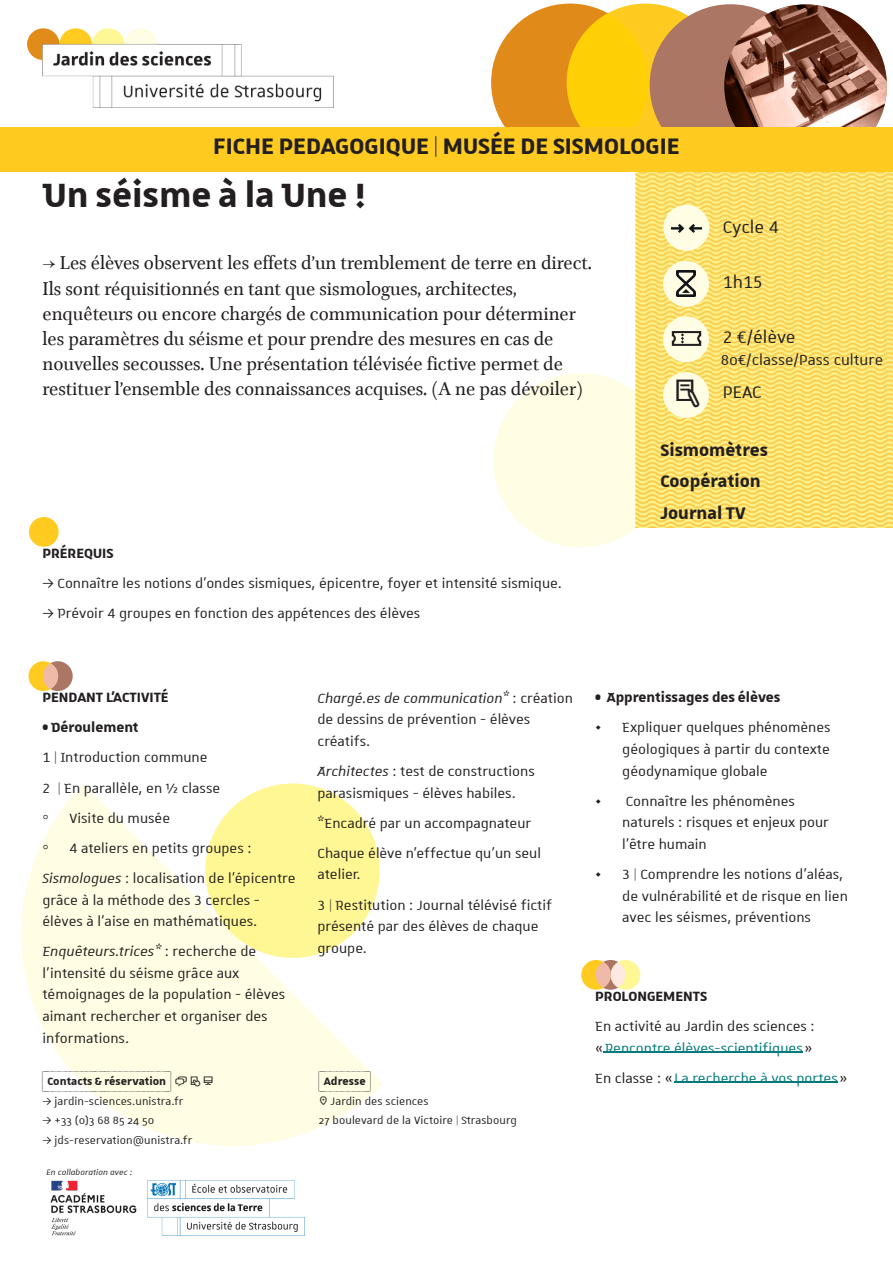
<style>
.page{position:relative;width:893px;height:1263px;background:#fff}
.page>*{position:absolute;margin:0;border:0;box-sizing:border-box;transform-origin:0 0}
.t1{font:700 45px "Unistra C";color:#231f20}
.t2{font:700 30px "Unistra A";color:#231f20}
.t3{font:700 22.5px "Unistra A";color:#231f20}
.t4{font:22.5px "Unistra A";color:#231f20}
.t5{font:21px "Brill";color:#231f20}
.t6{font:19.5px "Unistra A";color:#231f20}
.t7{font:18px "Unistra D";color:#231f20}
.t8{font:italic 18px "Unistra D";color:#231f20}
.t9{font:18px "Unistra D";color:#007a7a}
.t10{font:700 18px "Unistra A";color:#231f20}
.t11{font:700 18px "Unistra D";color:#231f20}
.t12{font:18px "Arial";color:#231f20}
.t13{font:14.25px "Unistra A";letter-spacing:.005em;color:#231f20}
.t14{font:700 14.25px "Unistra Encadre";letter-spacing:.005em;color:#231f20}
.t15{font:italic 10.5px "Unistra A";letter-spacing:.005em;color:#231f20}
.s1{font-style:italic}
.s2{font-style:normal}
.s3{color:#231f20}
</style>
<div class="page">
<svg style="left:21px;top:785px;width:361px;height:361px;fill:#fffde3"></svg>
<div style="left:205px;top:783px;width:175px;height:175px;background:#fff793;border-radius:50%"></div>
<div style="left:493px;top:373px;width:175px;height:174px;background:#fffde3;border-radius:50%"></div>
<img style="left:636px;top:172px;width:257px;height:355px">
<div style="left:567px;top:4px;width:157px;height:157px;background:#ffcb20;border-radius:50%"></div>
<svg style="left:491px;top:4px;width:158px;height:157px;background:#edaa11"></svg>
<div style="left:650px;top:4px;width:161px;height:162px;background:#ab7663;border-radius:50%"></div>
<div style="left:663px;top:261px;width:46px;height:46px;background:#fffde3;border-radius:50%"></div>
<div style="left:663px;top:316px;width:46px;height:46px;background:#fffde3;border-radius:50%"></div>
<div style="left:663px;top:372px;width:46px;height:46px;background:#fffde3;border-radius:50%"></div>
<div style="left:663px;top:205px;width:46px;height:46px;background:#fffde3;border-radius:50%"></div>
<img style="left:677px;top:271px;width:18px;height:26px">
<svg style="left:672px;top:331px;width:29px;height:15px"></svg>
<img style="left:671px;top:223px;width:30px;height:9px">
<div style="left:611px;top:960px;width:29px;height:30px;background:#fff793;border-radius:50%"></div>
<div style="left:29px;top:517px;width:30px;height:30px;background:#ffcb20;border-radius:50%"></div>
<div style="left:28px;top:661px;width:30px;height:30px;background:#ffcb20;border-radius:50%"></div>
<div style="left:581px;top:960px;width:30px;height:30px;background:#ffcb20;border-radius:50%"></div>
<svg style="left:43px;top:661px;width:30px;height:30px"></svg>
<svg style="left:596px;top:960px;width:29px;height:30px"></svg>
<img style="left:28px;top:28px;width:305px;height:80px">
<img style="left:724px;top:4px;width:163px;height:163px;border-radius:50%">
<div style="left:0;top:128px;width:893px;height:44px;background:#ffcb20"></div>
<img style="left:159px;top:1181px;width:146px;height:55px">
<hr style="left:603px;top:1052px;width:200px;height:1px;background:#007a7a">
<hr style="left:675px;top:1082px;width:163px;height:1px;background:#007a7a">
<img style="left:50px;top:1180px;width:109px;height:56px">
<svg style="left:175px;top:1077px;width:38px;height:10px"></svg>
<svg style="left:320px;top:1096px;width:7px;height:9px"></svg>
<p class="t2" style="left:213px;top:132px;width:468px">FICHE PEDAGOGIQUE | MUSÉE DE SISMOLOGIE</p>
<p class="t1" style="left:43px;top:174px;width:325px">Un séisme à la Une !</p>
<p class="t5" style="left:43px;top:254px;width:551px">→ Les élèves observent les effets d’un tremblement de terre en direct.</p>
<p class="t5" style="left:43px;top:279px;width:476px">Ils sont réquisitionnés en tant que sismologues, architectes,</p>
<p class="t5" style="left:43px;top:304px;width:535px">enquêteurs ou encore chargés de communication pour déterminer</p>
<p class="t5" style="left:43px;top:329px;width:512px">les paramètres du séisme et pour prendre des mesures en cas de</p>
<p class="t5" style="left:43px;top:355px;width:522px">nouvelles secousses. Une présentation télévisée fictive permet de</p>
<p class="t5" style="left:43px;top:380px;width:542px">restituer l’ensemble des connaissances acquises. (A ne pas dévoiler)</p>
<p class="t10" style="left:43px;top:545px;width:73px">PRÉREQUIS</p>
<p class="t7" style="left:43px;top:575px;width:521px">→ Connaître les notions d’ondes sismiques, épicentre, foyer et intensité sismique.</p>
<p class="t7" style="left:43px;top:605px;width:379px">→ Prévoir 4 groupes en fonction des appétences des élèves</p>
<p class="t4" style="left:723px;top:217px;width:57px">Cycle 4</p>
<p class="t4" style="left:723px;top:272px;width:42px">1h15</p>
<p class="t4" style="left:723px;top:327px;width:74px">2 €/élève</p>
<p class="t6" style="left:721px;top:350px;width:164px">80€/classe/Pass culture</p>
<p class="t4" style="left:723px;top:382px;width:40px">PEAC</p>
<p class="t3" style="left:660px;top:439px;width:109px">Sismomètres</p>
<p class="t3" style="left:660px;top:471px;width:102px">Coopération</p>
<p class="t3" style="left:660px;top:502px;width:87px">Journal TV</p>
<p class="t10" style="left:43px;top:689px;width:128px">PENDANT L’ACTIVITÉ</p>
<p class="t11" style="left:43px;top:719px;width:98px">• Déroulement</p>
<p class="t7" style="left:43px;top:749px;width:167px">1 | Introduction commune</p>
<p class="t7" style="left:43px;top:779px;width:179px">2 | En parallèle, en ½ classe</p>
<p class="t12" style="left:43px;top:810px;width:8px">◦</p>
<p class="t7" style="left:70px;top:809px;width:102px">Visite du musée</p>
<p class="t12" style="left:43px;top:840px;width:8px">◦</p>
<p class="t7" style="left:70px;top:839px;width:184px">4 ateliers en petits groupes :</p>
<p class="t7" style="left:43px;top:870px;width:255px"><span class="s1">Sismologues</span> : localisation de l’épicentre</p>
<p class="t7" style="left:43px;top:891px;width:219px">grâce à la méthode des 3 cercles -</p>
<p class="t7" style="left:43px;top:913px;width:216px">élèves à l’aise en mathématiques.</p>
<p class="t8" style="left:43px;top:943px;width:215px">Enquêteurs.trices* <span class="s2">: recherche de</span></p>
<p class="t7" style="left:43px;top:964px;width:198px">l’intensité du séisme grâce aux</p>
<p class="t7" style="left:43px;top:986px;width:244px">témoignages de la population - élèves</p>
<p class="t7" style="left:43px;top:1008px;width:227px">aimant rechercher et organiser des</p>
<p class="t7" style="left:43px;top:1029px;width:88px">informations.</p>
<p class="t14" style="left:43px;top:1072px;width:130px">(_CONTACTS_&amp;_RÉSERVATION_)</p>
<p class="t13" style="left:43px;top:1094px;width:143px">→ jardin-sciences.unistra.fr</p>
<p class="t13" style="left:43px;top:1114px;width:113px">→ +33 (0)3 68 85 24 50</p>
<p class="t13" style="left:43px;top:1133px;width:151px">→ jds-reservation@unistra.fr</p>
<p class="t15" style="left:47px;top:1167px;width:87px">En collaboration avec :</p>
<p class="t8" style="left:317px;top:689px;width:257px">Chargé.es de communication* <span class="s2">: création</span></p>
<p class="t7" style="left:317px;top:711px;width:214px">de dessins de prévention - élèves</p>
<p class="t7" style="left:317px;top:733px;width:54px">créatifs.</p>
<p class="t7" style="left:317px;top:763px;width:219px"><span class="s1">Architectes</span> : test de constructions</p>
<p class="t7" style="left:317px;top:784px;width:200px">parasismiques - élèves habiles.</p>
<p class="t7" style="left:317px;top:814px;width:215px">*Encadré par un accompagnateur</p>
<p class="t7" style="left:317px;top:845px;width:225px">Chaque élève n’effectue qu’un seul</p>
<p class="t7" style="left:317px;top:866px;width:45px">atelier.</p>
<p class="t7" style="left:317px;top:896px;width:236px">3 | Restitution : Journal télévisé fictif</p>
<p class="t7" style="left:317px;top:918px;width:223px">présenté par des élèves de chaque</p>
<p class="t7" style="left:317px;top:939px;width:51px">groupe.</p>
<p class="t14" style="left:319px;top:1072px;width:53px">(_ADRESSE_)</p>
<p class="t13" style="left:331px;top:1094px;width:100px">Jardin des sciences</p>
<p class="t13" style="left:319px;top:1114px;width:200px">27 boulevard de la Victoire | Strasbourg</p>
<p class="t11" style="left:595px;top:689px;width:187px">• Apprentissages des élèves</p>
<p class="t7" style="left:595px;top:719px;width:237px">• Expliquer quelques phénomènes</p>
<p class="t7" style="left:622px;top:741px;width:209px">géologiques à partir du contexte</p>
<p class="t7" style="left:622px;top:762px;width:147px">géodynamique globale</p>
<p class="t7" style="left:595px;top:792px;width:201px">• Connaître les phénomènes</p>
<p class="t7" style="left:622px;top:814px;width:208px">naturels : risques et enjeux pour</p>
<p class="t7" style="left:622px;top:836px;width:86px">l’être humain</p>
<p class="t7" style="left:595px;top:866px;width:250px">• 3 | Comprendre les notions d’aléas,</p>
<p class="t7" style="left:622px;top:887px;width:227px">de vulnérabilité et de risque en lien</p>
<p class="t7" style="left:622px;top:909px;width:190px">avec les séismes, préventions</p>
<p class="t10" style="left:595px;top:988px;width:113px">PROLONGEMENTS</p>
<p class="t7" style="left:595px;top:1018px;width:221px">En activité au Jardin des sciences :</p>
<p class="t9" style="left:595px;top:1039px;width:219px"><span class="s3">«</span>Rencontre élèves-scientifiques<span class="s3">»</span></p>
<p class="t9" style="left:595px;top:1069px;width:254px"><span class="s3">En classe : «</span>La recherche à vos portes<span class="s3">»</span></p>
</div>
